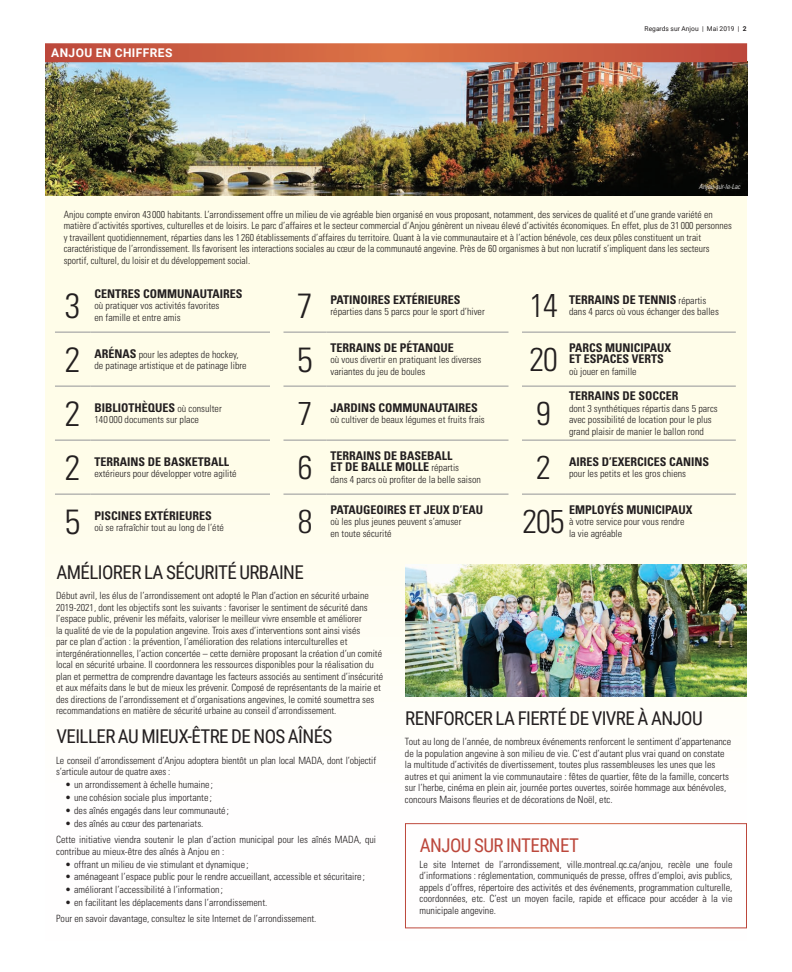
<style>
.page{position:relative;width:792px;height:972px;background:#fff}
.page>*{position:absolute;margin:0;border:0;box-sizing:border-box;transform-origin:0 0}
.t1{font:300 condensed 35px "Univers LT Std";color:#231f20}
.t2{font:300 condensed 33px "Univers LT Std";letter-spacing:-.03em;color:#231f20}
.t3{font:19px "Roboto Condensed";letter-spacing:-.03em;color:#231f20}
.t4{font:19px "Roboto Condensed";letter-spacing:-.03em;color:#bc473b}
.t5{font:700 condensed 12px/11.5px "Univers LT Std";color:#231f20}
.t6{font:700 12px "Roboto";letter-spacing:.035em;color:#fff}
.t7{font:300 condensed 10px/11.5px "Univers LT Std";color:#231f20}
.t8{font:italic 300 condensed 7px "Univers";color:#fff}
.t9{font:6.7px "Roboto";color:#231f20}
.s1{font-weight:700}
.s2{font-weight:300;font-size:10px}
.s3{font-weight:700;font-size:12px}
</style>
<div class="page">
<div style="left:45px;top:195px;width:702px;height:745px;background:linear-gradient(to right,#fffdf1,#fefdf1)"></div>
<img style="left:45px;top:62px;width:702px;height:133px">
<svg style="left:45px;top:43px;width:702px;height:19px;background:#cd6043"></svg>
<hr style="left:327px;top:386px;width:181px;height:1px;background:#939598">
<hr style="left:55px;top:332px;width:36px;height:1px;background:#939598">
<hr style="left:91px;top:332px;width:179px;height:1px;background:#939598">
<hr style="left:284px;top:332px;width:43px;height:1px;background:#939598">
<hr style="left:327px;top:332px;width:181px;height:1px;background:#939598">
<hr style="left:55px;top:386px;width:36px;height:1px;background:#939598">
<hr style="left:91px;top:386px;width:179px;height:1px;background:#939598">
<hr style="left:55px;top:440px;width:36px;height:1px;background:#939598">
<hr style="left:91px;top:440px;width:179px;height:1px;background:#939598">
<hr style="left:55px;top:494px;width:36px;height:1px;background:#939598">
<hr style="left:91px;top:494px;width:179px;height:1px;background:#939598">
<hr style="left:284px;top:386px;width:43px;height:1px;background:#939598">
<hr style="left:522px;top:332px;width:43px;height:1px;background:#939598">
<hr style="left:565px;top:332px;width:171px;height:1px;background:#939598">
<hr style="left:522px;top:386px;width:43px;height:1px;background:#939598">
<hr style="left:565px;top:386px;width:171px;height:1px;background:#939598">
<hr style="left:522px;top:440px;width:43px;height:1px;background:#939598">
<hr style="left:565px;top:440px;width:171px;height:1px;background:#939598">
<hr style="left:284px;top:494px;width:43px;height:1px;background:#939598">
<hr style="left:327px;top:494px;width:181px;height:1px;background:#939598">
<hr style="left:522px;top:494px;width:43px;height:1px;background:#939598">
<hr style="left:565px;top:494px;width:171px;height:1px;background:#939598">
<hr style="left:284px;top:440px;width:43px;height:1px;background:#939598">
<hr style="left:327px;top:440px;width:181px;height:1px;background:#939598">
<div style="left:405px;top:823px;width:342px;height:105px;border:1px solid #fff"></div>
<img style="left:405px;top:565px;width:342px;height:132px">
<p class="t6" style="left:51px;top:45px;width:123px">ANJOU EN CHIFFRES</p>
<p class="t9" style="left:645px;top:24px;width:103px">Regards sur Anjou | Mai 2019 | <span class="s1">2</span></p>
<p class="t8" style="left:699px;top:182px;width:43px">Anjou-sur-le-Lac</p>
<p class="t7" style="left:64px;top:209px;width:670px">Anjou compte environ 43 000 habitants. L’arrondissement offre un milieu de vie agréable bien organisé en vous proposant, notamment, des services de qualité et d’une grande variété en matière d’activités sportives, culturelles et de loisirs. Le parc d’affaires et le secteur commercial d’Anjou génèrent un niveau élevé d’activités économiques. En effet, plus de 31 000 personnes y travaillent quotidiennement, réparties dans les 1 260 établissements d’affaires du territoire. Quant à la vie communautaire et à l’action bénévole, ces deux pôles constituent un trait caractéristique de l’arrondissement. Ils favorisent les interactions sociales au cœur de la communauté angevine. Près de 60 organismes à but non lucratif s’impliquent dans les secteurs sportif, culturel, du loisir et du développement social.</p>
<h1 class="t1" style="left:65px;top:284px;width:17px">3</h1>
<p class="t5" style="left:95px;top:288px;width:149px">CENTRES COMMUNAUTAIRES</p>
<p class="t7" style="left:95px;top:300px;width:126px">où pratiquer vos activités favorites en famille et entre amis</p>
<h1 class="t1" style="left:297px;top:284px;width:17px">7</h1>
<p class="t5" style="left:331px;top:294px;width:132px">PATINOIRES EXTÉRIEURES</p>
<p class="t7" style="left:331px;top:306px;width:156px">réparties dans 5 parcs pour le sport d’hiver</p>
<h2 class="t2" style="left:529px;top:285px;width:30px">14</h2>
<p class="t5" style="left:569px;top:294px;width:139px">TERRAINS DE TENNIS <span class="s2">répartis</span></p>
<p class="t7" style="left:569px;top:306px;width:151px">dans 4 parcs où vous échanger des balles</p>
<h1 class="t1" style="left:65px;top:338px;width:17px">2</h1>
<p class="t7" style="left:95px;top:348px;width:154px"><span class="s3">ARÉNAS</span> pour les adeptes de hockey, de patinage artistique et de patinage libre</p>
<h1 class="t1" style="left:297px;top:338px;width:17px">5</h1>
<p class="t5" style="left:331px;top:342px;width:125px">TERRAINS DE PÉTANQUE</p>
<p class="t7" style="left:331px;top:354px;width:153px">où vous divertir en pratiquant les diverses variantes du jeu de boules</p>
<h2 class="t2" style="left:529px;top:340px;width:30px">20</h2>
<p class="t5" style="left:569px;top:342px;width:104px">PARCS MUNICIPAUX<br>ET ESPACES VERTS</p>
<p class="t7" style="left:569px;top:366px;width:69px">où jouer en famille</p>
<h1 class="t1" style="left:65px;top:392px;width:17px">2</h1>
<p class="t5" style="left:95px;top:402px;width:129px">BIBLIOTHÈQUES <span class="s2">où consulter</span></p>
<p class="t7" style="left:95px;top:414px;width:106px">140 000 documents sur place</p>
<h2 class="t2" style="left:298px;top:394px;width:16px">7</h2>
<p class="t5" style="left:331px;top:402px;width:149px">JARDINS COMMUNAUTAIRES</p>
<p class="t7" style="left:331px;top:414px;width:156px">où cultiver de beaux légumes et fruits frais</p>
<h2 class="t2" style="left:536px;top:394px;width:16px">9</h2>
<p class="t5" style="left:569px;top:390px;width:111px">TERRAINS DE SOCCER</p>
<p class="t7" style="left:569px;top:402px;width:150px">dont 3 synthétiques répartis dans 5 parcs avec possibilité de location pour le plus grand plaisir de manier le ballon rond</p>
<h1 class="t1" style="left:65px;top:446px;width:17px">2</h1>
<p class="t5" style="left:95px;top:456px;width:136px">TERRAINS DE BASKETBALL</p>
<p class="t7" style="left:95px;top:468px;width:144px">extérieurs pour développer votre agilité</p>
<h2 class="t2" style="left:298px;top:448px;width:16px">6</h2>
<p class="t5" style="left:331px;top:450px;width:130px">TERRAINS DE BASEBALL<br>ET DE BALLE MOLLE <span class="s2">répartis</span></p>
<p class="t7" style="left:331px;top:474px;width:152px">dans 4 parcs où profiter de la belle saison</p>
<h2 class="t2" style="left:536px;top:448px;width:16px">2</h2>
<p class="t5" style="left:569px;top:456px;width:142px">AIRES D’EXERCICES CANINS</p>
<p class="t7" style="left:569px;top:468px;width:119px">pour les petits et les gros chiens</p>
<h1 class="t1" style="left:65px;top:500px;width:17px">5</h1>
<p class="t5" style="left:95px;top:510px;width:119px">PISCINES EXTÉRIEURES</p>
<p class="t7" style="left:95px;top:522px;width:131px">où se rafraîchir tout au long de l’été</p>
<h2 class="t2" style="left:298px;top:502px;width:16px">8</h2>
<p class="t5" style="left:569px;top:504px;width:125px">EMPLOYÉS MUNICIPAUX</p>
<p class="t7" style="left:569px;top:516px;width:117px">à votre service pour vous rendre la vie agréable</p>
<p class="t5" style="left:331px;top:504px;width:154px">PATAUGEOIRES ET JEUX D’EAU</p>
<p class="t7" style="left:331px;top:516px;width:133px">où les plus jeunes peuvent s’amuser en toute sécurité</p>
<h2 class="t2" style="left:523px;top:502px;width:43px">205</h2>
<h3 class="t3" style="left:56px;top:559px;width:249px">AMÉLIORER LA SÉCURITÉ URBAINE</h3>
<p class="t7" style="left:56px;top:590px;width:329px">Début avril, les élus de l’arrondissement ont adopté le Plan d’action en sécurité urbaine 2019-2021, dont les objectifs sont les suivants : favoriser le sentiment de sécurité dans l’espace public, prévenir les méfaits, valoriser le meilleur vivre ensemble et améliorer<br>la qualité de vie de la population angevine. Trois axes d’interventions sont ainsi visés<br>par ce plan d’action : la prévention, l’amélioration des relations interculturelles et intergénérationnelles, l’action concertée – cette dernière proposant la création d’un comité local en sécurité urbaine. Il coordonnera les ressources disponibles pour la réalisation du plan et permettra de comprendre davantage les facteurs associés au sentiment d’insécurité et aux méfaits dans le but de mieux les prévenir. Composé de représentants de la mairie et des directions de l’arrondissement et d’organisations angevines, le comité soumettra ses recommandations en matière de sécurité urbaine au conseil d’arrondissement.</p>
<h3 class="t3" style="left:56px;top:723px;width:277px">VEILLER AU MIEUX-ÊTRE DE NOS AÎNÉS</h3>
<p class="t7" style="left:56px;top:755px;width:322px">Le conseil d’arrondissement d’Anjou adoptera bientôt un plan local MADA, dont l’objectif s’articule autour de quatre axes :</p>
<p class="t7" style="left:65px;top:779px;width:149px">• un arrondissement à échelle humaine ;</p>
<p class="t7" style="left:65px;top:792px;width:148px">• une cohésion sociale plus importante ;</p>
<p class="t7" style="left:65px;top:805px;width:166px">• des aînés engagés dans leur communauté ;</p>
<p class="t7" style="left:56px;top:816px;width:322px;line-height:16px;text-indent:9px">• des aînés au cœur des partenariats.<br>Cette initiative viendra soutenir le plan d’action municipal pour les aînés MADA, qui</p>
<p class="t7" style="left:56px;top:845px;width:170px">contribue au mieux-être des aînés à Anjou en :</p>
<p class="t7" style="left:65px;top:858px;width:185px">• offrant un milieu de vie stimulant et dynamique ;</p>
<p class="t7" style="left:65px;top:871px;width:302px">• aménageant l’espace public pour le rendre accueillant, accessible et sécuritaire ;</p>
<p class="t7" style="left:65px;top:884px;width:159px">• améliorant l’accessibilité à l’information ;</p>
<p class="t7" style="left:56px;top:895px;width:262px;line-height:16px;text-indent:9px">• en facilitant les déplacements dans l’arrondissement.<br>Pour en savoir davantage, consultez le site Internet de l’arrondissement.</p>
<h3 class="t3" style="left:405px;top:705px;width:299px">RENFORCER LA FIERTÉ DE VIVRE À ANJOU</h3>
<p class="t7" style="left:405px;top:736px;width:328px">Tout au long de l’année, de nombreux événements renforcent le sentiment d’appartenance de la population angevine à son milieu de vie. C’est d’autant plus vrai quand on constate la multitude d’activités de divertissement, toutes plus rassembleuses les unes que les autres et qui animent la vie communautaire : fêtes de quartier, fête de la famille, concerts sur l’herbe, cinéma en plein air, journée portes ouvertes, soirée hommage aux bénévoles, concours Maisons fleuries et de décorations de Noël, etc.</p>
<h3 class="t4" style="left:420px;top:832px;width:161px">ANJOU SUR INTERNET</h3>
<p class="t7" style="left:419px;top:859px;width:315px;text-align:justify">Le site Internet de l’arrondissement, ville.montreal.qc.ca/anjou, recèle une foule d’informations : réglementation, communiqués de presse, offres d’emploi, avis publics, appels d’offres, répertoire des activités et des événements, programmation culturelle, coordonnées, etc. C’est un moyen facile, rapide et efficace pour accéder à la vie municipale angevine.</p>
</div>
